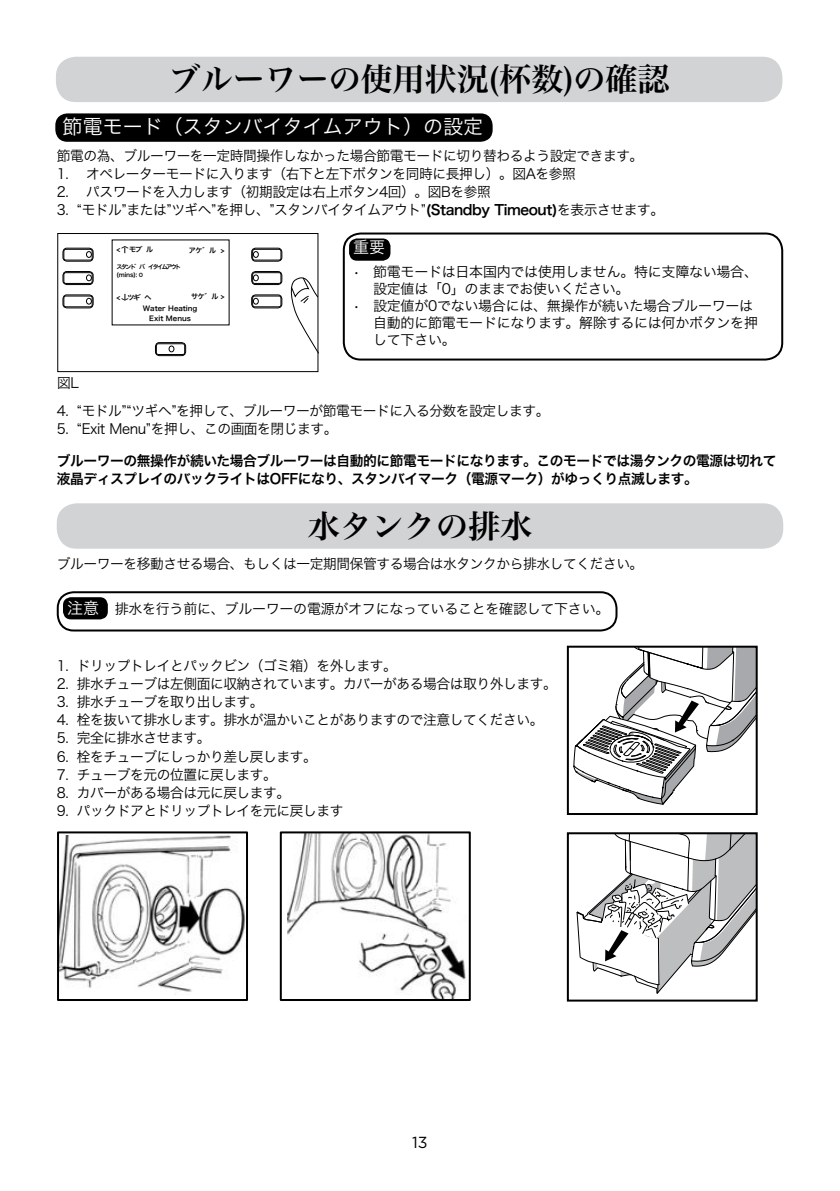
<style>
.page{position:relative;width:840px;height:1191px;background:#fff}
.page>*{position:absolute;margin:0;border:0;box-sizing:border-box;transform-origin:0 0}
.t1{font:32px "Hira Min Pro N W6";color:#000}
.t2{font:20px "Hira Kaku Pro N W3";color:#fff}
.t3{font:16px "Gotham";color:#000}
.t4{font:16px "Hira Kaku Pro N W3";color:#fff}
.t5{font:14px/16.8px "Hira Kaku Pro N W3";letter-spacing:-.03em;color:#000}
.t6{font:14px/18px "Hira Kaku Pro N W6";letter-spacing:-.03em;color:#000}
.t7{font:7px/11.4px "Hiragino Sans GB W6";color:#000}
.t8{font:6px/8px "Hiragino Sans GB W6";letter-spacing:-.25em;color:#000}
.s1{font-family:"Hira Kaku Pro N W6"}
.s2{font-family:"Gotham";font-weight:500}
.s3{font-size:16px;color:#fff}
</style>
<div class="page">
<img style="left:60px;top:835px;width:185px;height:157px">
<svg style="left:279px;top:831px;width:192px;height:170px"></svg>
<div style="left:57px;top:233px;width:261px;height:139px;border:1px solid #000"></div>
<div style="left:56px;top:57px;width:726px;height:45px;background:#d1d3d4;border-radius:20px"></div>
<div style="left:55px;top:113px;width:437px;height:29px;background:#000;border-radius:12px"></div>
<div style="left:57px;top:503px;width:725px;height:46px;background:#d1d3d4;border-radius:20px"></div>
<div style="left:63px;top:597px;width:45px;height:22px;background:#000;border-radius:8px"></div>
<div style="left:57px;top:591px;width:560px;height:40px;border:2px solid #000;border-radius:16px"></div>
<svg style="left:573px;top:648px;width:181px;height:157px"></svg>
<div style="left:566px;top:645px;width:191px;height:170px;border:2px solid #000"></div>
<div style="left:251px;top:295px;width:31px;height:13px;border:1px solid #000;border-radius:4px"></div>
<div style="left:252px;top:296px;width:29px;height:11px;border:1px solid #000;border-radius:2px"></div>
<svg style="left:253px;top:298px;width:5px;height:6px"></svg>
<div style="left:251px;top:271px;width:31px;height:14px;border:1px solid #000;border-radius:4px"></div>
<div style="left:252px;top:272px;width:29px;height:11px;border:1px solid #000;border-radius:2px"></div>
<svg style="left:253px;top:275px;width:5px;height:6px"></svg>
<div style="left:251px;top:248px;width:31px;height:13px;border:1px solid #000;border-radius:4px"></div>
<div style="left:252px;top:249px;width:29px;height:11px;border:1px solid #000;border-radius:2px"></div>
<svg style="left:253px;top:251px;width:5px;height:7px"></svg>
<div style="left:63px;top:295px;width:30px;height:13px;border:1px solid #000;border-radius:4px"></div>
<div style="left:64px;top:296px;width:28px;height:11px;border:1px solid #000;border-radius:2px"></div>
<svg style="left:86px;top:298px;width:6px;height:6px"></svg>
<div style="left:63px;top:271px;width:30px;height:14px;border:1px solid #000;border-radius:4px"></div>
<div style="left:64px;top:272px;width:28px;height:11px;border:1px solid #000;border-radius:2px"></div>
<svg style="left:86px;top:275px;width:6px;height:6px"></svg>
<div style="left:63px;top:248px;width:30px;height:13px;border:1px solid #000;border-radius:4px"></div>
<div style="left:64px;top:249px;width:28px;height:11px;border:1px solid #000;border-radius:2px"></div>
<div style="left:86px;top:251px;width:6px;height:7px;border:1px solid #000;border-radius:50%"></div>
<div style="left:155px;top:342px;width:31px;height:14px;border:1px solid #000;border-radius:4px"></div>
<div style="left:156px;top:344px;width:29px;height:11px;border:1px solid #000;border-radius:2px"></div>
<svg style="left:169px;top:346px;width:5px;height:6px"></svg>
<svg style="left:290px;top:275px;width:29px;height:79px"></svg>
<div style="left:566px;top:832px;width:191px;height:169px;border:2px solid #000"></div>
<svg style="left:576px;top:833px;width:180px;height:164px"></svg>
<div style="left:57px;top:831px;width:191px;height:170px;border:2px solid #000"></div>
<div style="left:349px;top:238px;width:41px;height:23px;background:#000;border-radius:8px"></div>
<div style="left:342px;top:232px;width:440px;height:128px;border:2px solid #000;border-radius:17px"></div>
<h1 class="t1" style="left:168px;top:51px;width:502px">ブルーワーの使用状況(杯数)の確認</h1>
<h2 class="t2" style="left:63px;top:109px;width:421px">節電モード（スタンバイタイムアウト）の設定</h2>
<p class="t5" style="left:57px;top:146px;width:587px">節電の為、ブルーワーを一定時間操作しなかった場合節電モードに切り替わるよう設定できます。</p>
<p class="t5" style="left:57px;top:164px;width:520px">1. オペレーターモードに入ります（右下と左下ボタンを同時に長押し）。図Aを参照</p>
<p class="t5" style="left:57px;top:182px;width:435px">2. パスワードを入力します（初期設定は右上ボタン4回）。図Bを参照</p>
<p class="t5" style="left:57px;top:200px;width:608px">3. “モドル”または”ツギヘ”を押し、”スタンバイタイムアウト”<span class="s1">(Standby Timeout)</span>を表示させます。</p>
<p class="t5" style="left:57px;top:374px;width:23px">図L</p>
<p class="t7" style="left:121px;top:240px;width:8px">︿</p>
<p class="t7" style="left:129px;top:244px;width:25px">モフ゛ル</p>
<p class="t8" style="left:117px;top:262px;width:66px">スタント゛ハ゛イタイムアウト(mins): <span class="s2">0</span></p>
<p class="t7" style="left:117px;top:291px;width:5px">&lt;</p>
<p class="t7" style="left:121px;top:295px;width:8px">﹀</p>
<p class="t7" style="left:143px;top:291px;width:56px;text-indent:-15px">ツキ゛ヘ<br>Water Heating</p>
<p class="t7" style="left:149px;top:312px;width:43px">Exit Menus</p>
<p class="t7" style="left:189px;top:245px;width:37px">アケ゛ル &gt;</p>
<p class="t7" style="left:191px;top:291px;width:35px">サケ゛ル &gt;</p>
<p class="t7" style="left:117px;top:244px;width:5px">&lt;</p>
<p class="t4" style="left:353px;top:233px;width:33px">重要</p>
<p class="t5" style="left:373px;top:263px;width:386px;text-indent:-20px">• 節電モードは日本国内では使用しません。特に支障ない場合、設定値は「0」のままでお使いください。</p>
<p class="t5" style="left:373px;top:296px;width:386px;text-indent:-20px">• 設定値が0でない場合には、無操作が続いた場合ブルーワーは自動的に節電モードになります。解除するには何かボタンを押して下さい。</p>
<p class="t5" style="left:57px;top:401px;width:494px">4. “モドル”“ツギヘ”を押して、ブルーワーが節電モードに入る分数を設定します。</p>
<p class="t5" style="left:57px;top:419px;width:282px">5. “Exit Menu”を押し、この画面を閉じます。</p>
<p class="t6" style="left:57px;top:451px;width:721px">ブルーワーの無操作が続いた場合ブルーワーは自動的に節電モードになります。このモードでは湯タンクの電源は切れて液晶ディスプレイのバックライトはOFFになり、スタンバイマーク（電源マーク）がゆっくり点滅します。</p>
<h1 class="t1" style="left:308px;top:497px;width:225px">水タンクの排水</h1>
<p class="t5" style="left:57px;top:554px;width:587px">ブルーワーを移動させる場合、もしくは一定期間保管する場合は水タンクから排水してください。</p>
<p class="t5" style="left:67px;top:599px;width:543px"><span class="s3">注意</span> 排水を行う前に、ブルーワーの電源がオフになっていることを確認して下さい。</p>
<p class="t5" style="left:57px;top:657px;width:341px">1. ドリップトレイとパックビン（ゴミ箱）を外します。</p>
<p class="t5" style="left:57px;top:675px;width:501px">2. 排水チューブは左側面に収納されています。カバーがある場合は取り外します。</p>
<p class="t5" style="left:57px;top:693px;width:208px">3. 排水チューブを取り出します。</p>
<p class="t5" style="left:57px;top:711px;width:488px">4. 栓を抜いて排水します。排水が温かいことがありますので注意してください。</p>
<p class="t5" style="left:57px;top:729px;width:155px">5. 完全に排水させます。</p>
<p class="t5" style="left:57px;top:747px;width:261px">6. 栓をチューブにしっかり差し戻します。</p>
<p class="t5" style="left:57px;top:765px;width:222px">7. チューブを元の位置に戻します。</p>
<p class="t5" style="left:57px;top:783px;width:235px">8. カバーがある場合は元に戻します。</p>
<p class="t5" style="left:57px;top:801px;width:288px">9. パックドアとドリップトレイを元に戻します</p>
<p class="t3" style="left:412px;top:1133px;width:17px">13</p>
</div>
